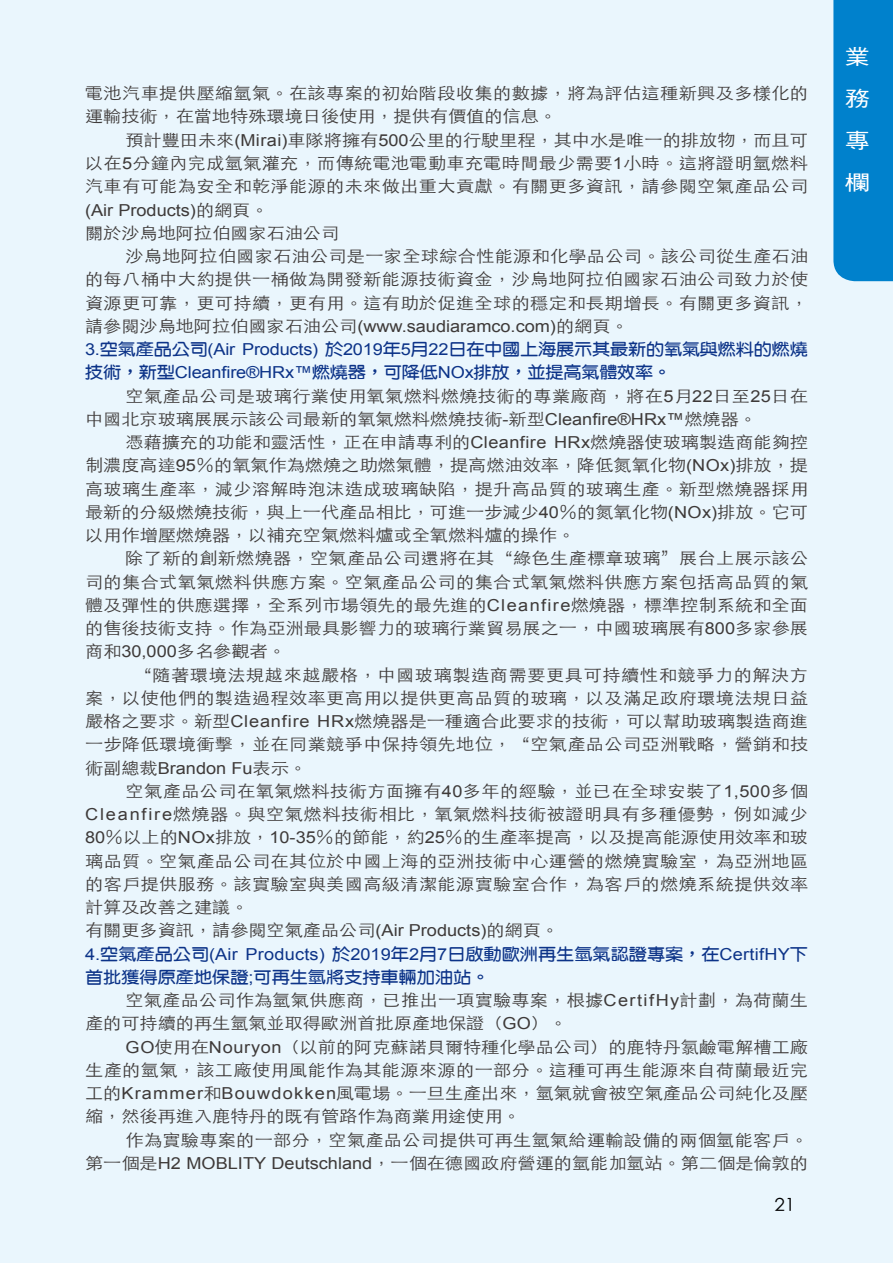
<style>
.page{position:relative;width:893px;height:1263px;background:#eaf6fd}
.page>*{position:absolute;margin:0;border:0;box-sizing:border-box;transform-origin:0 0}
.t1{font:21px/42px "DF Hei Std W5";color:#fff;text-align:justify;scale:1.2 1}
.t2{font:300 18px "ST Heiti TC";color:#000;scale:1.05 1}
.t3{font:300 16.5px/23.2px "ST Heiti TC";letter-spacing:.015em;color:#3e3a39;text-align:justify;scale:1.1 1}
.t4{font:16.5px/23.2px "DF Yuan Bd HK BF";letter-spacing:-.01em;color:#0c3388;scale:1.1 1}
.t5{font:16.5px "Arial";color:#3e3a39;scale:1.1 1}
.t6{font:16.5px "Arial";letter-spacing:.015em;color:#0c3388;scale:1.1 1}
.s1{font-family:"Arial";font-weight:400}
.s2{font-family:"ST Heiti TC";font-weight:300}
.s3{font-family:"Arial"}
.s4{font-family:"DF Yuan Bd HK BF"}
</style>
<div class="page">
<svg style="left:833px;top:0;width:60px;height:281px"></svg>
<p class="t3" style="left:85px;top:80px;width:659px">電池汽車提供壓縮氫氣。在該專案的初始階段收集的數據，將為評估這種新興及多樣化的運輸技術，在當地特殊環境日後使用，提供有價值的信息。</p>
<p class="t3" style="left:85px;top:126px;width:659px;text-indent:40px">預計豐田未來<span class="s1">(Mirai)</span>車隊將擁有<span class="s1">500</span>公里的行駛里程，其中水是唯一的排放物，而且可以在<span class="s1">5</span>分鐘內完成氫氣灌充，而傳統電池電動車充電時間最少需要<span class="s1">1</span>小時。這將證明氫燃料汽車有可能為安全和乾淨能源的未來做出重大貢獻。有關更多資訊，請參閱空氣產品公司</p>
<p class="t5" style="left:85px;top:199px;width:168px">(Air Products)<span class="s2">的網頁。</span></p>
<p class="t3" style="left:85px;top:219px;width:233px">關於沙烏地阿拉伯國家石油公司</p>
<p class="t3" style="left:125px;top:243px;width:622px">沙烏地阿拉伯國家石油公司是一家全球綜合性能源和化學品公司。該公司從生產石油</p>
<p class="t3" style="left:85px;top:266px;width:659px">的每八桶中大約提供一桶做為開發新能源技術資金，沙烏地阿拉伯國家石油公司致力於使</p>
<p class="t3" style="left:85px;top:289px;width:659px">資源更可靠，更可持續，更有用。這有助於促進全球的穩定和長期增長。有關更多資訊，</p>
<p class="t5" style="left:85px;top:315px;width:496px"><span class="s2">請參閱沙烏地阿拉伯國家石油公司</span>(www.saudiaramco.com)<span class="s2">的網頁。</span></p>
<p class="t4" style="left:85px;top:338px;width:659px"><span class="s3">3.</span>空氣產品公司<span class="s3">(Air Products)</span> 於<span class="s3">2019</span>年<span class="s3">5</span>月<span class="s3">22</span>日在中國上海展示其最新的氧氣與燃料的燃燒技術，新型<span class="s3">Cleanfire®HRx™</span>燃燒器，可降低<span class="s3">NOx</span>排放，並提高氣體效率。</p>
<p class="t3" style="left:85px;top:382px;width:659px;text-indent:40px">空氣產品公司是玻璃行業使用氧氣燃料燃燒技術的專業廠商，將在<span class="s1">5</span>月<span class="s1">22</span>日至<span class="s1">25</span>日在中國北京玻璃展展示該公司最新的氧氣燃料燃燒技術<span class="s1">-</span>新型<span class="s1">Cleanfire®HRx™</span>燃燒器。</p>
<p class="t3" style="left:85px;top:429px;width:659px;text-indent:40px">憑藉擴充的功能和靈活性，正在申請專利的<span class="s1">Cleanfire HRx</span>燃燒器使玻璃製造商能夠控制濃度高達<span class="s1">95</span>％的氧氣作為燃燒之助燃氣體，提高燃油效率，降低氮氧化物<span class="s1">(NOx)</span>排放，提高玻璃生產率，減少溶解時泡沫造成玻璃缺陷，提升高品質的玻璃生產。新型燃燒器採用最新的分級燃燒技術，與上一代產品相比，可進一步減少<span class="s1">40</span>％的氮氧化物<span class="s1">(NOx)</span>排放。它可以用作增壓燃燒器，以補充空氣燃料爐或全氧燃料爐的操作。</p>
<p class="t3" style="left:85px;top:545px;width:659px;text-indent:40px">除了新的創新燃燒器，空氣產品公司還將在其“綠色生產標章玻璃”展台上展示該公司的集合式氧氣燃料供應方案。空氣產品公司的集合式氧氣燃料供應方案包括高品質的氣體及彈性的供應選擇，全系列市場領先的最先進的<span class="s1">Cleanfire</span>燃燒器，標準控制系統和全面的售後技術支持。作為亞洲最具影響力的玻璃行業貿易展之一，中國玻璃展有<span class="s1">800</span>多家參展商和<span class="s1">30,000</span>多名參觀者。</p>
<p class="t3" style="left:85px;top:661px;width:659px;text-indent:49px">“隨著環境法規越來越嚴格，中國玻璃製造商需要更具可持續性和競爭力的解決方案，以使他們的製造過程效率更高用以提供更高品質的玻璃，以及滿足政府環境法規日益嚴格之要求。新型<span class="s1">Cleanfire HRx</span>燃燒器是一種適合此要求的技術，可以幫助玻璃製造商進一步降低環境衝擊，並在同業競爭中保持領先地位，“空氣產品公司亞洲戰略，營銷和技</p>
<p class="t5" style="left:85px;top:757px;width:203px"><span class="s2">術副總裁</span>Brandon Fu<span class="s2">表示。</span></p>
<p class="t3" style="left:85px;top:777px;width:659px;text-align:left;text-indent:40px">空氣產品公司在氧氣燃料技術方面擁有<span class="s1">40</span>多年的經驗，並已在全球安裝了<span class="s1">1,500</span>多個<span class="s1">Cleanfire</span>燃燒器。與空氣燃料技術相比，氧氣燃料技術被證明具有多種優勢，例如減少<span class="s1">80</span>％以上的<span class="s1">NOx</span>排放，<span class="s1">10-35</span>％的節能，約<span class="s1">25</span>％的生產率提高，以及提高能源使用效率和玻璃品質。空氣產品公司在其位於中國上海的亞洲技術中心運營的燃燒實驗室，為亞洲地區的客戶提供服務。該實驗室與美國高級清潔能源實驗室合作，為客戶的燃燒系統提供效率計算及改善之建議。<br>有關更多資訊，請參閱空氣產品公司<span class="s1">(Air Products)</span>的網頁。</p>
<p class="t6" style="left:85px;top:943px;width:659px">4.<span class="s4">空氣產品公司</span>(Air Products) <span class="s4">於</span>2019<span class="s4">年</span>2<span class="s4">月</span>7<span class="s4">日啟動歐洲再生氫氣認證專案，在</span>CertifHY<span class="s4">下</span></p>
<p class="t4" style="left:85px;top:966px;width:369px">首批獲得原產地保證<span class="s3">;</span>可再生氫將支持車輛加油站。</p>
<p class="t3" style="left:85px;top:987px;width:659px;text-indent:40px">空氣產品公司作為氫氣供應商，已推出一項實驗專案，根據<span class="s1">CertifHy</span>計劃，為荷蘭生產的可持續的再生氫氣並取得歐洲首批原產地保證（<span class="s1">GO</span>）。</p>
<p class="t3" style="left:85px;top:1033px;width:659px;text-indent:40px"><span class="s1">GO</span>使用在<span class="s1">Nouryon</span>（以前的阿克蘇諾貝爾特種化學品公司）的鹿特丹氯鹼電解槽工廠生產的氫氣，該工廠使用風能作為其能源來源的一部分。這種可再生能源來自荷蘭最近完工的<span class="s1">Krammer</span>和<span class="s1">Bouwdokken</span>風電場。一旦生產出來，氫氣就會被空氣產品公司純化及壓縮，然後再進入鹿特丹的既有管路作為商業用途使用。</p>
<p class="t3" style="left:85px;top:1126px;width:659px;text-align:right">作為實驗專案的一部分，空氣產品公司提供可再生氫氣給運輸設備的兩個氫能客戶。<br>第一個是<span class="s1">H2 MOBLITY Deutschland</span>，一個在德國政府營運的氫能加氫站。第二個是倫敦的</p>
<p class="t2" style="left:774px;top:1190px;width:21px">21</p>
<p class="t1" style="left:845px;top:35px;width:22px">業務專欄</p>
</div>
